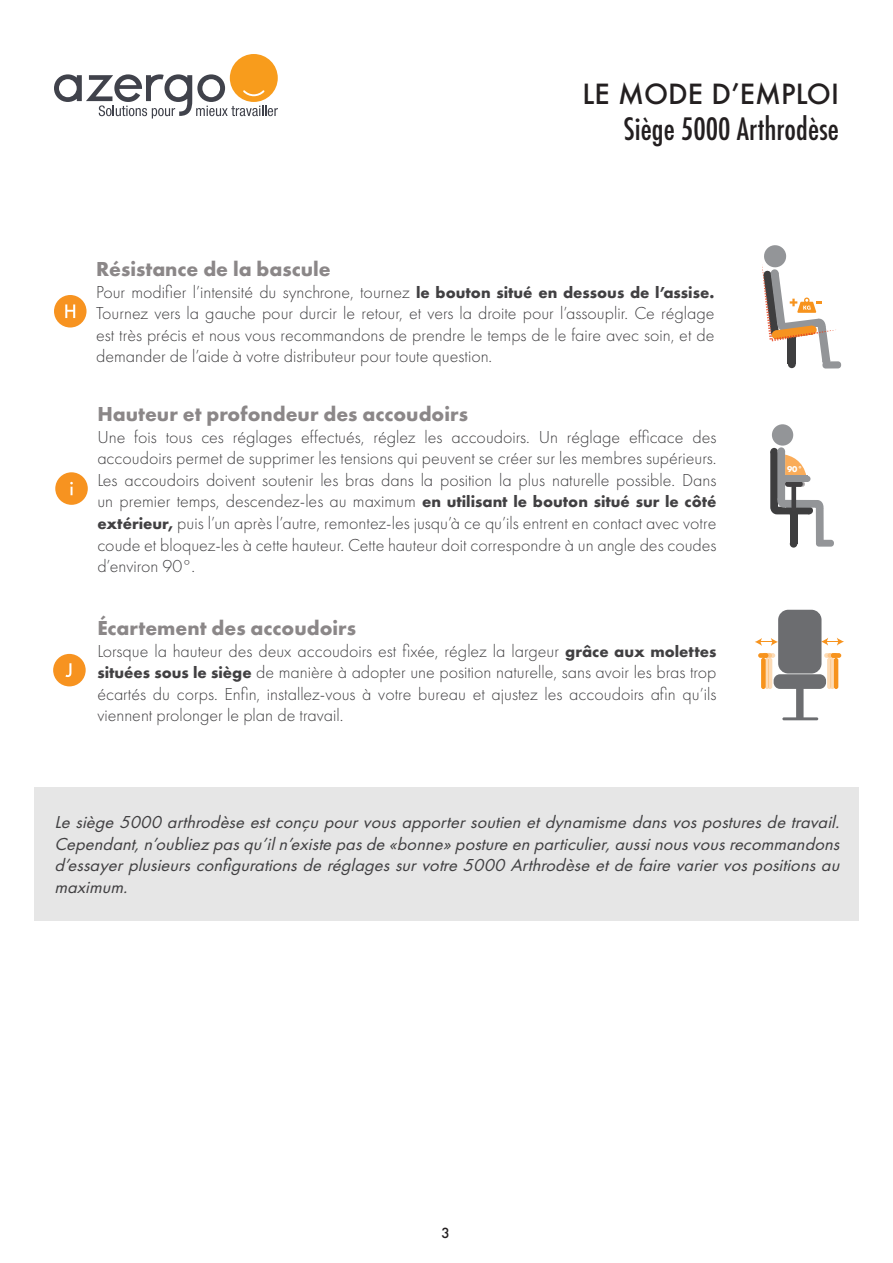
<style>
.page{position:relative;width:893px;height:1263px;background:#fff}
.page>*{position:absolute;margin:0;border:0;box-sizing:border-box;transform-origin:0 0}
.t1{font:500 condensed 30px "Futura";color:#231f20}
.t2{font:500 27px "Futura";color:#231f20}
.t3{font:700 21px "Futura PT";color:#8b8788}
.t4{font:300 18px/21.6px "Futura PT";color:#414042;text-align:justify}
.t5{font:italic 18px/21.6px "Futura PT";color:#414042;text-align:justify}
.t6{font:500 13.5px "Futura";color:#231f20}
.t7{font:700 7.65px "Futura";color:#fff}
.s1{font-weight:700;font-size:16.5px}
</style>
<div class="page">
<svg style="left:54px;top:54px;width:224px;height:65px"></svg>
<div style="left:53px;top:654px;width:33px;height:32px;background:#f79320;border-radius:50%"></div>
<svg style="left:65px;top:663px;width:6px;height:14px"></svg>
<svg style="left:821px;top:638px;width:23px;height:8px"></svg>
<svg style="left:755px;top:638px;width:23px;height:8px"></svg>
<div style="left:796px;top:676px;width:7px;height:44px;background:#6c6d70;border-radius:2px"></div>
<div style="left:774px;top:674px;width:52px;height:15px;background:#6c6d70;border-radius:6px"></div>
<div style="left:778px;top:610px;width:43px;height:63px;background:#6c6d70;border-radius:10px"></div>
<hr style="left:834px;top:658px;width:4px;height:31px;background:#f7931d;border-radius:2px">
<div style="left:831px;top:653px;width:10px;height:5px;background:#f7931d;border-radius:2px"></div>
<svg style="left:824px;top:653px;width:13px;height:36px"></svg>
<svg style="left:761px;top:658px;width:4px;height:31px"></svg>
<div style="left:758px;top:653px;width:10px;height:5px;background:#f7931d;border-radius:2px"></div>
<svg style="left:762px;top:653px;width:13px;height:36px"></svg>
<hr style="left:782px;top:717px;width:36px;height:3px;background:#6c6d70">
<div style="left:54px;top:295px;width:33px;height:32px;background:#f79320;border-radius:50%"></div>
<svg style="left:65px;top:304px;width:10px;height:14px"></svg>
<div style="left:788px;top:360px;width:8px;height:8px;background:#3e3e3f;border-radius:50%"></div>
<div style="left:822px;top:361px;width:19px;height:7px;background:#939598;border-radius:3px"></div>
<svg style="left:762px;top:245px;width:74px;height:117px"></svg>
<div style="left:55px;top:472px;width:33px;height:33px;background:#f79320;border-radius:50%"></div>
<svg style="left:70px;top:482px;width:3px;height:13px"></svg>
<div style="left:772px;top:424px;width:21px;height:22px;background:#939598;border-radius:50%"></div>
<div style="left:770px;top:448px;width:8px;height:7px;background:#3e3e3f;border-radius:50%"></div>
<div style="left:790px;top:540px;width:7px;height:8px;background:#3e3e3f;border-radius:50%"></div>
<div style="left:777px;top:447px;width:8px;height:8px;background:#939598;border-radius:50%"></div>
<div style="left:816px;top:540px;width:18px;height:7px;background:#939598;border-radius:3px"></div>
<svg style="left:770px;top:451px;width:54px;height:91px"></svg>
<div style="left:34px;top:787px;width:825px;height:134px;background:#e6e6e6"></div>
<h2 class="t2" style="left:583px;top:75px;width:258px">LE MODE D’EMPLOI</h2>
<h1 class="t1" style="left:624px;top:110px;width:217px">Siège 5000 Arthrodèse</h1>
<p class="t3" style="left:96px;top:255px;width:236px">Résistance de la bascule</p>
<p class="t4" style="left:96px;top:281px;width:620px">Pour modifier l’intensité du synchrone, tournez <span class="s1">le bouton situé en dessous de l’assise.<br></span>Tournez vers la gauche pour durcir le retour, et vers la droite pour l’assouplir. Ce réglage est très précis et nous vous recommandons de prendre le temps de le faire avec soin, et de demander de l’aide à votre distributeur pour toute question.</p>
<p class="t3" style="left:97px;top:400px;width:372px">Hauteur et profondeur des accoudoirs</p>
<p class="t4" style="left:97px;top:426px;width:621px">Une fois tous ces réglages effectués, réglez les accoudoirs. Un réglage efficace des accoudoirs permet de supprimer les tensions qui peuvent se créer sur les membres supérieurs.<br>Les accoudoirs doivent soutenir les bras dans la position la plus naturelle possible. Dans un premier temps, descendez-les au maximum <span class="s1">en utilisant le bouton situé sur le côté extérieur,</span> puis l’un après l’autre, remontez-les jusqu’à ce qu’ils entrent en contact avec votre coude et bloquez-les à cette hauteur. Cette hauteur doit correspondre à un angle des coudes d’environ 90°.</p>
<p class="t3" style="left:97px;top:614px;width:260px">Écartement des accoudoirs</p>
<p class="t4" style="left:97px;top:640px;width:621px">Lorsque la hauteur des deux accoudoirs est fixée, réglez la largeur <span class="s1">grâce aux molettes situées sous le siège</span> de manière à adopter une position naturelle, sans avoir les bras trop écartés du corps. Enfin, installez-vous à votre bureau et ajustez les accoudoirs afin qu’ils viennent prolonger le plan de travail.</p>
<p class="t7" style="left:787px;top:464px;width:17px">90°</p>
<p class="t5" style="left:54px;top:811px;width:791px">Le siège 5000 arthrodèse est conçu pour vous apporter soutien et dynamisme dans vos postures de travail.<br>Cependant,n’oubliez pasqu’iln’existe pasde «bonne»posture en particulier,aussinousvousrecommandons d’essayer plusieurs configurations de réglages sur votre 5000 Arthrodèse et de faire varier vos positions au maximum.</p>
<p class="t6" style="left:441px;top:1224px;width:10px">3</p>
</div>
